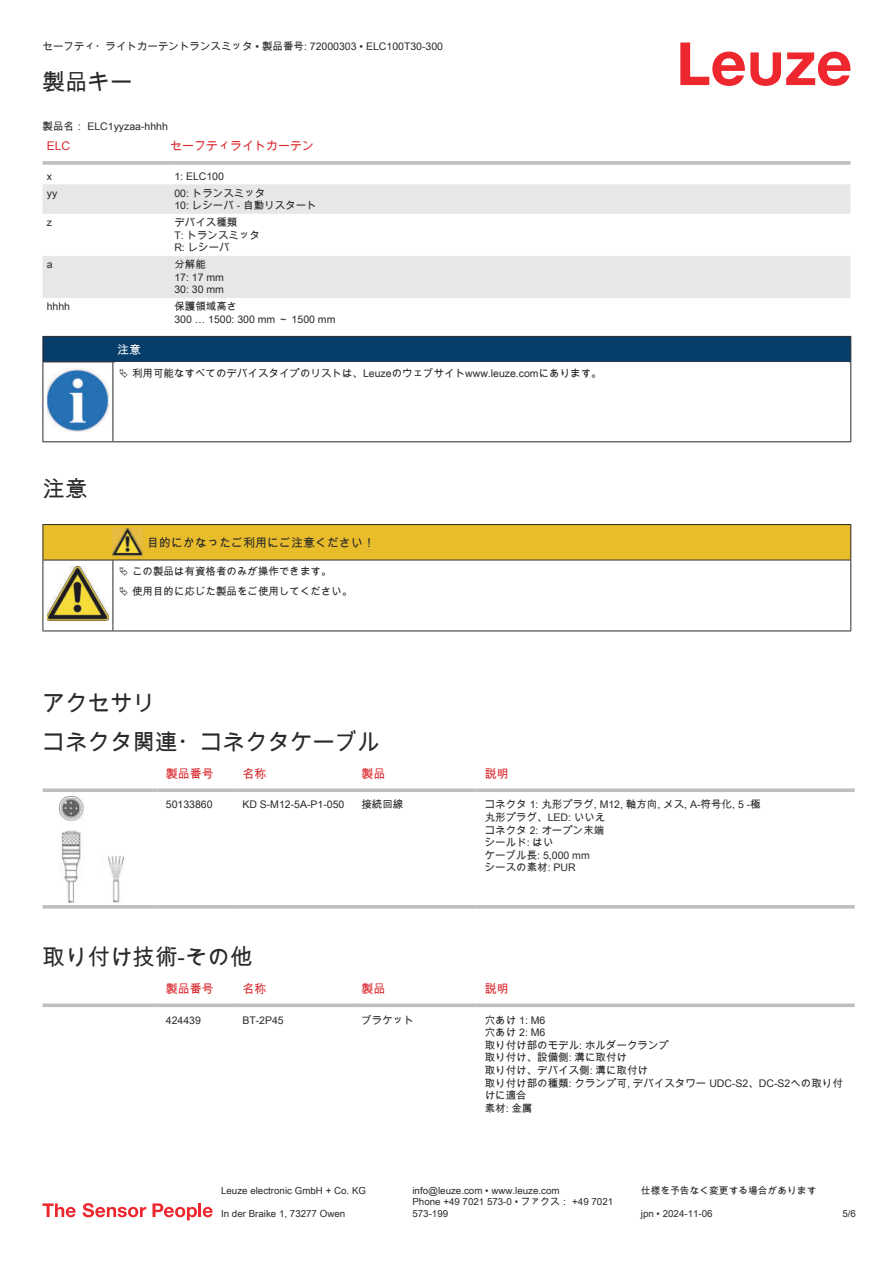
<style>
.page{position:relative;width:893px;height:1263px;background:#fff}
.page>*{position:absolute;margin:0;border:0;box-sizing:border-box;transform-origin:0 0}
.t1{font:22.5px/38.7px "Arial Unicode MS";color:#2b292a}
.t2{font:12px "Arial Unicode MS";color:#db2a30}
.t3{font:12px "Arial Unicode MS";color:#2b292a}
.t4{font:12px "Arial Unicode MS";color:#fff}
.t5{font:10.5px/12.6px "Arial Unicode MS";color:#2b292a}
.t6{font:9.75px/11.7px "Arial Unicode MS";color:#2b292a}
</style>
<div class="page">
<svg style="left:680px;top:43px;width:170px;height:43px"></svg>
<svg style="left:43px;top:184px;width:807px;height:114px;fill:#e6e7e9"></svg>
<svg style="left:43px;top:161px;width:127px;height:4px"></svg>
<hr style="left:170px;top:161px;width:680px;height:4px;background:#c4c5c7">
<svg style="left:43px;top:788px;width:114px;height:4px"></svg>
<svg style="left:157px;top:788px;width:77px;height:4px"></svg>
<svg style="left:234px;top:788px;width:119px;height:4px"></svg>
<svg style="left:353px;top:788px;width:123px;height:4px"></svg>
<svg style="left:476px;top:788px;width:379px;height:4px;background:#c4c6c8"></svg>
<svg style="left:43px;top:905px;width:114px;height:4px"></svg>
<svg style="left:157px;top:905px;width:77px;height:4px"></svg>
<svg style="left:234px;top:905px;width:119px;height:4px"></svg>
<svg style="left:353px;top:905px;width:123px;height:4px"></svg>
<svg style="left:476px;top:905px;width:379px;height:4px;background:#c3c5c7"></svg>
<img style="left:59px;top:796px;width:65px;height:106px">
<svg style="left:43px;top:1003px;width:114px;height:4px"></svg>
<svg style="left:157px;top:1003px;width:77px;height:4px"></svg>
<svg style="left:234px;top:1003px;width:119px;height:4px"></svg>
<svg style="left:353px;top:1003px;width:123px;height:4px"></svg>
<svg style="left:476px;top:1003px;width:379px;height:4px;background:#c5c7c9"></svg>
<svg style="left:43px;top:1203px;width:33px;height:14px"></svg>
<svg style="left:83px;top:1203px;width:63px;height:14px"></svg>
<svg style="left:153px;top:1203px;width:44px;height:17px"></svg>
<hr style="left:198px;top:1203px;width:3px;height:14px;background:#ed272d">
<svg style="left:203px;top:1207px;width:10px;height:10px"></svg>
<hr style="left:43px;top:362px;width:70px;height:1px;background:#2b292a">
<svg style="left:43px;top:336px;width:808px;height:26px;background:#083c65"></svg>
<hr style="left:113px;top:362px;width:738px;height:1px;background:#2b292a">
<hr style="left:43px;top:362px;width:1px;height:75px;background:#2b292a">
<hr style="left:113px;top:362px;width:1px;height:75px;background:#2b292a">
<hr style="left:850px;top:362px;width:1px;height:75px;background:#2b292a">
<hr style="left:43px;top:441px;width:70px;height:1px;background:#2b292a">
<hr style="left:113px;top:441px;width:738px;height:1px;background:#2b292a">
<img style="left:47px;top:368px;width:61px;height:63px">
<hr style="left:43px;top:560px;width:1px;height:66px;background:#2b292a">
<hr style="left:113px;top:560px;width:1px;height:66px;background:#2b292a">
<hr style="left:850px;top:560px;width:1px;height:66px;background:#2b292a">
<hr style="left:43px;top:630px;width:70px;height:1px;background:#2b292a">
<hr style="left:113px;top:630px;width:30px;height:1px;background:#2b292a">
<hr style="left:143px;top:630px;width:708px;height:1px;background:#2b292a">
<img style="left:47px;top:601px;width:61px;height:19px">
<svg style="left:43px;top:524px;width:808px;height:77px"></svg>
<p class="t5" style="left:43px;top:40px;width:402px">セーフティ・ライトカーテントランスミッタ • 製品番号: 72000303 • ELC100T30-300</p>
<h1 class="t1" style="left:43px;top:62px;width:91px">製品キー</h1>
<p class="t5" style="left:43px;top:120px;width:127px">製品名： ELC1yyzaa-hhhh</p>
<p class="t2" style="left:47px;top:139px;width:25px">ELC</p>
<p class="t2" style="left:170px;top:137px;width:145px">セーフティライトカーテン</p>
<p class="t5" style="left:47px;top:169px;width:7px">x</p>
<p class="t5" style="left:174px;top:169px;width:51px">1: ELC100</p>
<p class="t5" style="left:47px;top:186px;width:12px">yy</p>
<p class="t5" style="left:174px;top:186px;width:144px">00: トランスミッタ<br>10: レシーバ - 自動リスタート</p>
<p class="t5" style="left:47px;top:216px;width:7px">z</p>
<p class="t5" style="left:174px;top:216px;width:87px">デバイス種類<br>T: トランスミッタ<br>R: レシーバ</p>
<p class="t5" style="left:47px;top:258px;width:7px">a</p>
<p class="t5" style="left:174px;top:258px;width:51px">分解能<br>17: 17 mm<br>30: 30 mm</p>
<p class="t5" style="left:47px;top:300px;width:25px">hhhh</p>
<p class="t5" style="left:174px;top:300px;width:163px">保護領域高さ<br>300 … 1500: 300 mm ～ 1500 mm</p>
<p class="t4" style="left:117px;top:341px;width:25px">注意</p>
<p class="t5" style="left:132px;top:366px;width:471px">利用可能なすべてのデバイスタイプのリストは、Leuzeのウェブサイトwww.leuze.comにあります。</p>
<h1 class="t1" style="left:43px;top:469px;width:46px">注意</h1>
<p class="t3" style="left:147px;top:534px;width:229px">目的にかなったご利用にご注意ください！</p>
<p class="t5" style="left:132px;top:561px;width:222px;line-height:20.2px">この製品は有資格者のみが操作できます。<br>使用目的に応じた製品をご使用してください。</p>
<h1 class="t1" style="left:43px;top:684px;width:339px">アクセサリ<br>コネクタ関連・コネクタケーブル</h1>
<p class="t2" style="left:166px;top:765px;width:49px">製品番号</p>
<p class="t2" style="left:242px;top:765px;width:25px">名称</p>
<p class="t2" style="left:361px;top:765px;width:25px">製品</p>
<p class="t2" style="left:485px;top:765px;width:25px">説明</p>
<p class="t5" style="left:166px;top:798px;width:48px">50133860</p>
<p class="t5" style="left:242px;top:798px;width:104px">KD S-M12-5A-P1- 050</p>
<p class="t5" style="left:361px;top:798px;width:43px">接続回線</p>
<p class="t5" style="left:485px;top:798px;width:277px">コネクタ 1: 丸形プラグ, M12, 軸方向, メス, A-符号化, 5 -極丸形プラグ、LED: いいえ<br>コネクタ 2: オープン末端<br>シールド: はい<br>ケーブル長: 5,000 mm<br>シースの素材: PUR</p>
<h1 class="t1" style="left:43px;top:937px;width:211px">取り付け技術-その他</h1>
<p class="t2" style="left:166px;top:980px;width:49px">製品番号</p>
<p class="t2" style="left:242px;top:980px;width:25px">名称</p>
<p class="t2" style="left:361px;top:980px;width:25px">製品</p>
<p class="t2" style="left:485px;top:980px;width:25px">説明</p>
<p class="t5" style="left:166px;top:1013px;width:37px">424439</p>
<p class="t5" style="left:242px;top:1013px;width:43px">BT-2P45</p>
<p class="t5" style="left:361px;top:1013px;width:54px">ブラケット</p>
<p class="t5" style="left:485px;top:1013px;width:360px">穴あけ 1: M6<br>穴あけ 2: M6<br>取り付け部のモデル: ホルダークランプ<br>取り付け、設備側: 溝に取付け<br>取り付け、デバイス側: 溝に取付け<br>取り付け部の種類: クランプ可, デバイスタワー UDC-S2、DC- S2への取り付けに適合<br>素材: 金属</p>
<p class="t6" style="left:221px;top:1184px;width:146px">Leuze electronic GmbH + Co. KG</p>
<p class="t6" style="left:412px;top:1184px;width:149px">info@leuze.com • www.leuze.com</p>
<p class="t6" style="left:641px;top:1184px;width:177px">仕様を予告なく変更する場合があります</p>
<p class="t6" style="left:221px;top:1207px;width:126px">In der Braike 1, 73277 Owen</p>
<p class="t6" style="left:412px;top:1196px;width:202px">Phone +49 7021 573-0 • ファクス： +49 7021<br>573-199</p>
<p class="t6" style="left:641px;top:1207px;width:73px">jpn • 2024-11-06</p>
<p class="t6" style="left:842px;top:1207px;width:15px">5/6</p>
</div>
